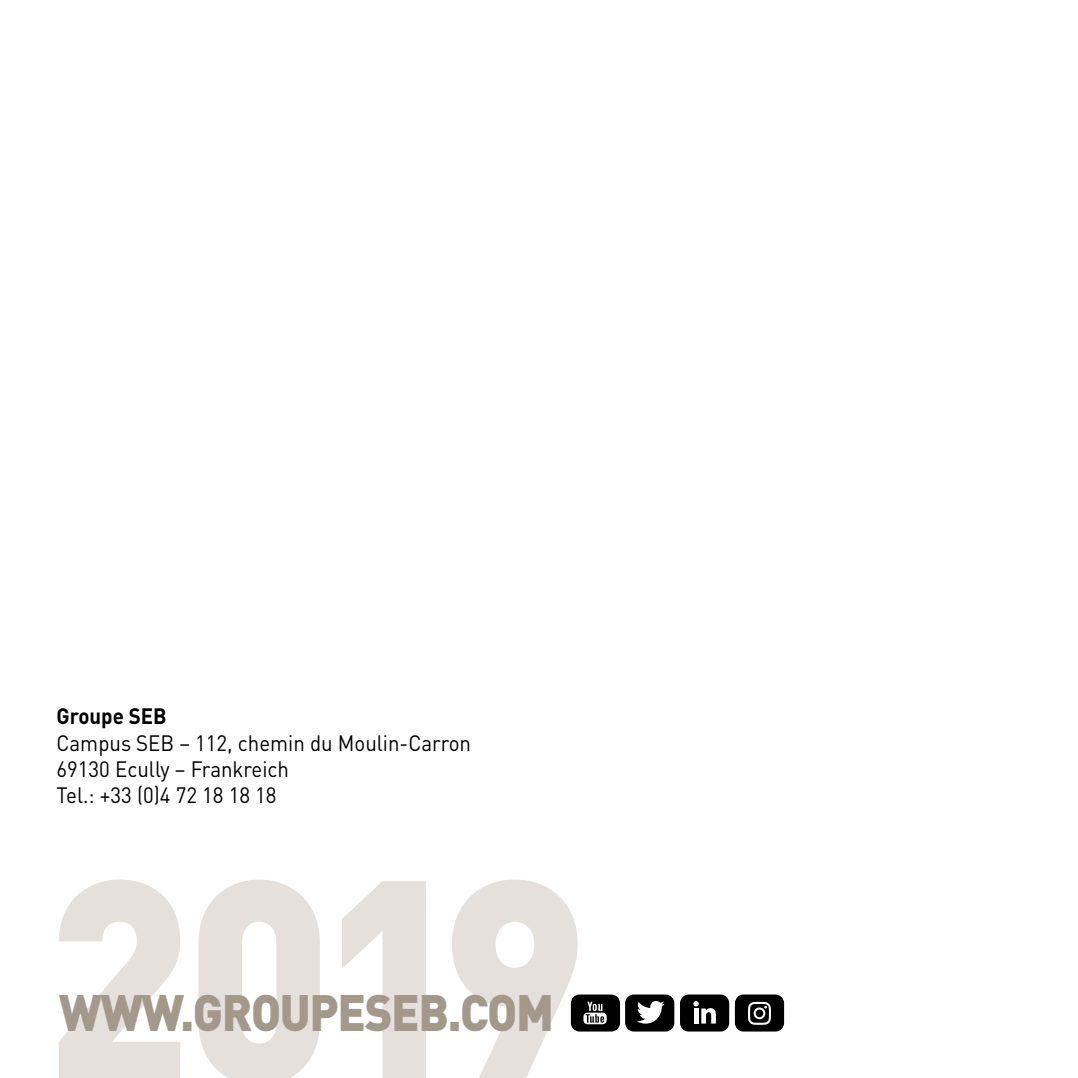
<style>
.page{position:relative;width:1078px;height:1078px;background:#fff}
.page>*{position:absolute;margin:0;border:0;box-sizing:border-box;transform-origin:0 0}
.t1{font:900 50.4px "DIN";letter-spacing:-.03em;color:#a3998b;scale:.93 1}
.t2{font:22px/26.4px "DIN";color:#000;scale:.93 1}
.t3{font:700 22px "DIN";color:#000;scale:.93 1}
</style>
<div class="page">
<svg style="left:59px;top:879px;width:518px;height:198px;fill:#e5e0db"></svg>
<div style="left:679px;top:994px;width:50px;height:37px;background:#000;border-radius:9px"></div>
<svg style="left:693px;top:1001px;width:22px;height:22px"></svg>
<div style="left:625px;top:994px;width:49px;height:37px;background:#000;border-radius:9px"></div>
<svg style="left:637px;top:1001px;width:27px;height:22px"></svg>
<div style="left:570px;top:994px;width:50px;height:37px;background:#000;border-radius:9px"></div>
<div style="left:734px;top:994px;width:49px;height:37px;background:#000;border-radius:9px"></div>
<svg style="left:748px;top:1001px;width:22px;height:23px"></svg>
<svg style="left:583px;top:1001px;width:23px;height:22px"></svg>
<p class="t3" style="left:56px;top:701px;width:120px">Groupe SEB</p>
<p class="t2" style="left:56px;top:728px;width:447px">Campus SEB – 112, chemin du Moulin-Carron<br>69130 Ecully – Frankreich<br>Tel.: +33 (0)4 72 18 18 18</p>
<h1 class="t1" style="left:59px;top:978px;width:533px">WWW.GROUPESEB.COM</h1>
</div>
